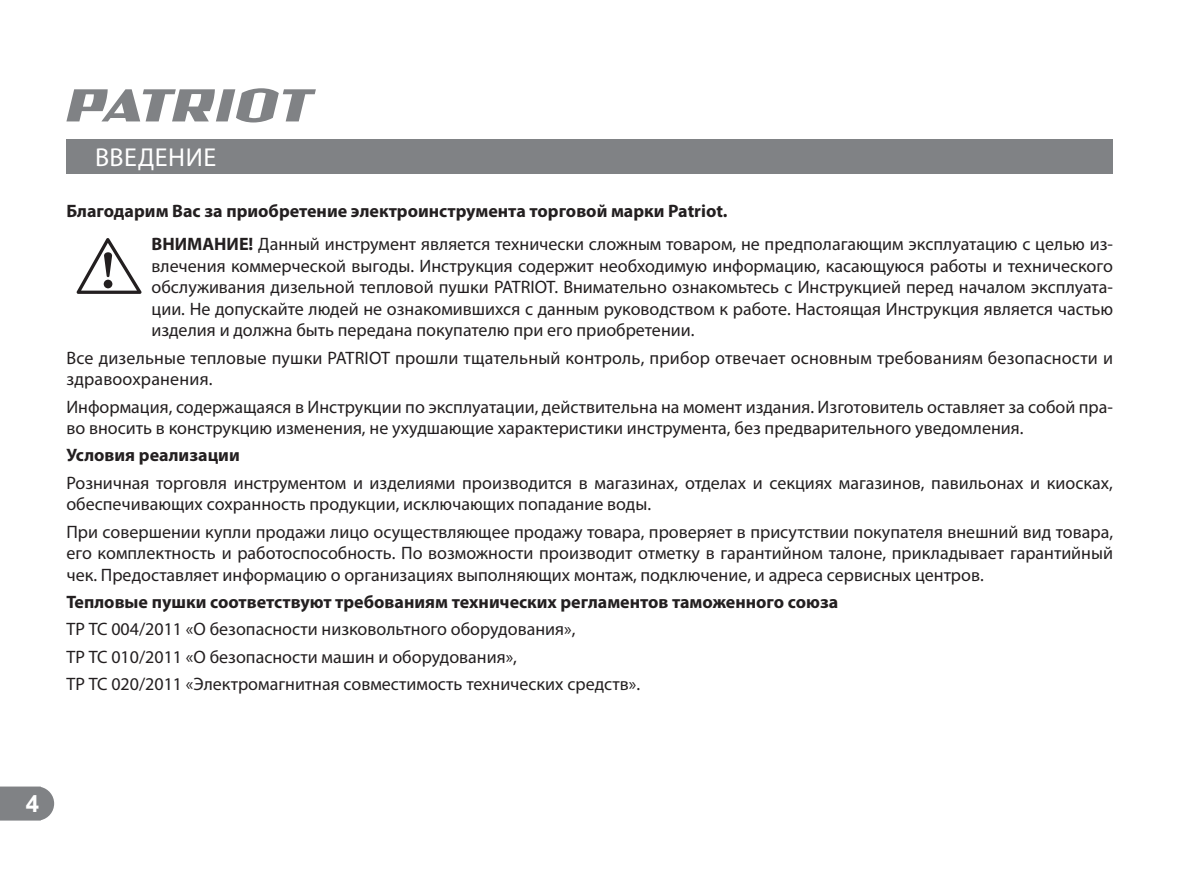
<style>
.page{position:relative;width:1182px;height:872px;background:#fff}
.page>*{position:absolute;margin:0;border:0;box-sizing:border-box;transform-origin:0 0}
.t1{font:26px "Myriad Pro";letter-spacing:.02em;color:#fff}
.t2{font:700 24px "Arial";color:#fff}
.t3{font:18px/21.6px "Myriad Pro";color:#231f20}
.t4{font:700 18px "Myriad Pro";color:#231f20}
.s1{font-weight:700}
</style>
<div class="page">
<svg style="left:0;top:786px;width:54px;height:34px;background:#898b8e"></svg>
<svg style="left:66px;top:88px;width:250px;height:34px"></svg>
<div style="left:66px;top:139px;width:1047px;height:34px;background:#808285"></div>
<svg style="left:76px;top:238px;width:66px;height:56px"></svg>
<h1 class="t1" style="left:95px;top:145px;width:123px">ВВЕДЕНИЕ</h1>
<p class="t3" style="left:151px;top:195px;width:963px;line-height:33px;text-indent:-85px"><span class="s1">Благодарим Вас за приобретение электроинструмента торговой марки Patriot.<br>ВНИМАНИЕ!</span> Данный инструмент является технически сложным товаром, не предполагающим эксплуатацию с целью из-</p>
<p class="t3" style="left:151px;top:255px;width:963px;text-align:justify">влечения коммерческой выгоды. Инструкция содержит необходимую информацию, касающуюся работы и технического обслуживания дизельной тепловой пушки PATRIOT. Внимательно ознакомьтесь с Инструкцией перед началом эксплуата&shy;ции. Не допускайте людей не ознакомившихся с данным руководством к работе. Настоящая Инструкция является частью изделия и должна быть передана покупателю при его приобретении.</p>
<p class="t3" style="left:66px;top:347px;width:1048px">Все дизельные тепловые пушки PATRIOT прошли тщательный контроль, прибор отвечает основным требованиям безопасности и здравоохранения.</p>
<p class="t3" style="left:66px;top:396px;width:1048px">Информация, содержащаяся в Инструкции по эксплуатации, действительна на момент издания. Изготовитель оставляет за собой пра&shy;во вносить в конструкцию изменения, не ухудшающие характеристики инструмента, без предварительного уведомления.</p>
<p class="t4" style="left:66px;top:446px;width:175px">Условия реализации</p>
<p class="t3" style="left:66px;top:472px;width:1048px">Розничная торговля инструментом и изделиями производится в магазинах, отделах и секциях магазинов, павильонах и киосках, обеспечивающих сохранность продукции, исключающих попадание воды.</p>
<p class="t3" style="left:66px;top:521px;width:1048px;text-align:justify">При совершении купли продажи лицо осуществляющее продажу товара, проверяет в присутствии покупателя внешний вид товара, его комплектность и работоспособность. По возможности производит отметку в гарантийном талоне, прикладывает гарантийный чек. Предоставляет информацию о организациях выполняющих монтаж, подключение, и адреса сервисных центров.</p>
<p class="t4" style="left:66px;top:593px;width:773px">Тепловые пушки соответствуют требованиям технических регламентов таможенного союза</p>
<p class="t3" style="left:66px;top:616px;width:575px;line-height:27.2px">ТР ТС 004/2011 «О безопасности низковольтного оборудования»,<br>ТР ТС 010/2011 «О безопасности машин и оборудования»,<br>ТР ТС 020/2011 «Электромагнитная совместимость технических средств».</p>
<h2 class="t2" style="left:26px;top:790px;width:15px">4</h2>
</div>
